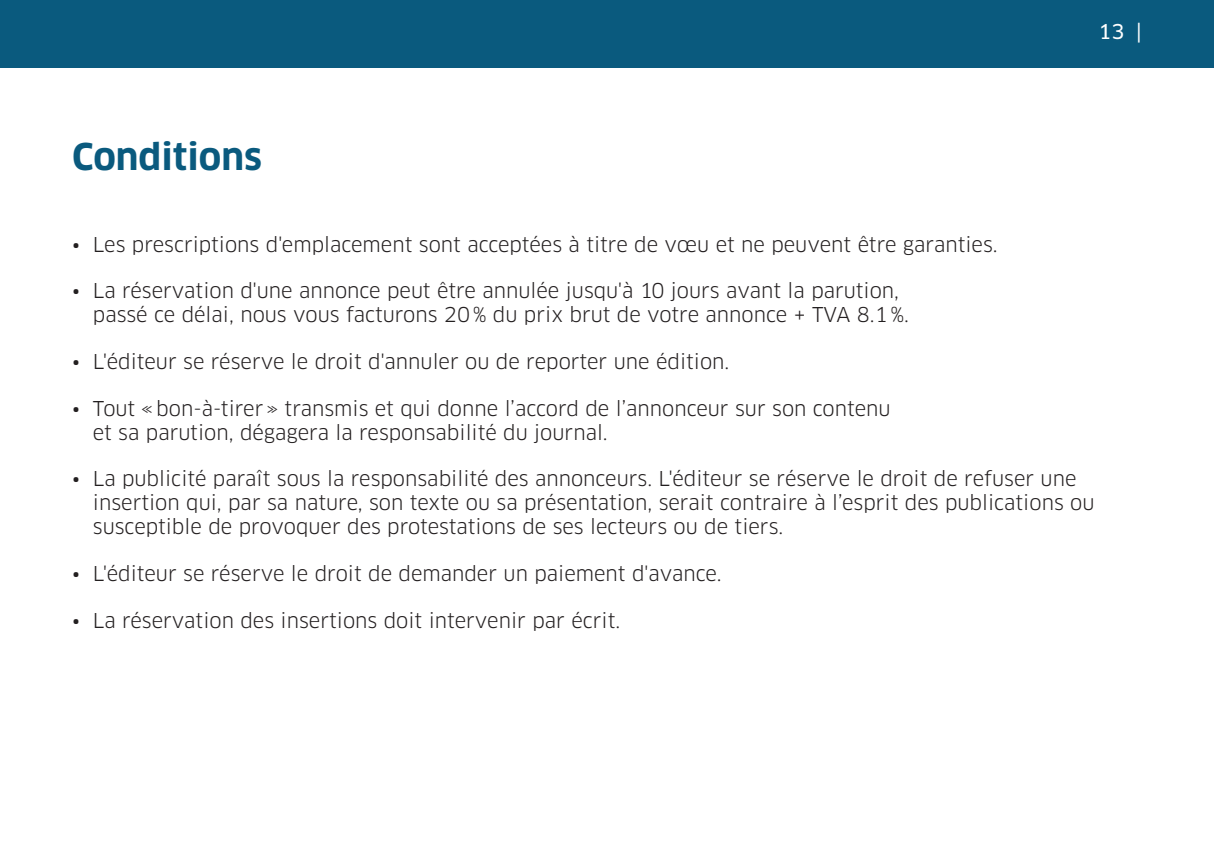
<style>
.page{position:relative;width:1214px;height:862px;background:#fff}
.page>*{position:absolute;margin:0;border:0;box-sizing:border-box;transform-origin:0 0}
.t1{font:700 36px "Clan OT";color:#0a5a7e}
.t2{font:20px/24px "Clan OT";color:#231f20}
.t3{font:20px "Clan OT News";color:#fff}
</style>
<div class="page">
<div style="left:0;top:0;width:1213px;height:68px;background:#0a5a7e"></div>
<p class="t3" style="left:1098px;top:20px;width:45px">13 |</p>
<h1 class="t1" style="left:72px;top:136px;width:191px">Conditions</h1>
<p class="t2" style="left:72px;top:232px;width:927px">• Les prescriptions d'emplacement sont acceptées à titre de vœu et ne peuvent être garanties.</p>
<p class="t2" style="left:93px;top:279px;width:817px;text-indent:-21px">• La réservation d'une annonce peut être annulée jusqu'à 10 jours avant la parution, passé ce délai, nous vous facturons 20% du prix brut de votre annonce + TVA 8.1%.</p>
<p class="t2" style="left:72px;top:350px;width:659px">• L'éditeur se réserve le droit d'annuler ou de reporter une édition.</p>
<p class="t2" style="left:93px;top:396px;width:799px;text-indent:-21px">• Tout «bon-à-tirer» transmis et qui donne l’accord de l’annonceur sur son contenu et sa parution, dégagera la responsabilité du journal.</p>
<p class="t2" style="left:93px;top:467px;width:1002px;text-indent:-21px">• La publicité paraît sous la responsabilité des annonceurs. L'éditeur se réserve le droit de refuser une insertion qui, par sa nature, son texte ou sa présentation, serait contraire à l’esprit des publications ou susceptible de provoquer des protestations de ses lecteurs ou de tiers.</p>
<p class="t2" style="left:72px;top:562px;width:651px">• L'éditeur se réserve le droit de demander un paiement d'avance.</p>
<p class="t2" style="left:72px;top:608px;width:549px">• La réservation des insertions doit intervenir par écrit.</p>
</div>
